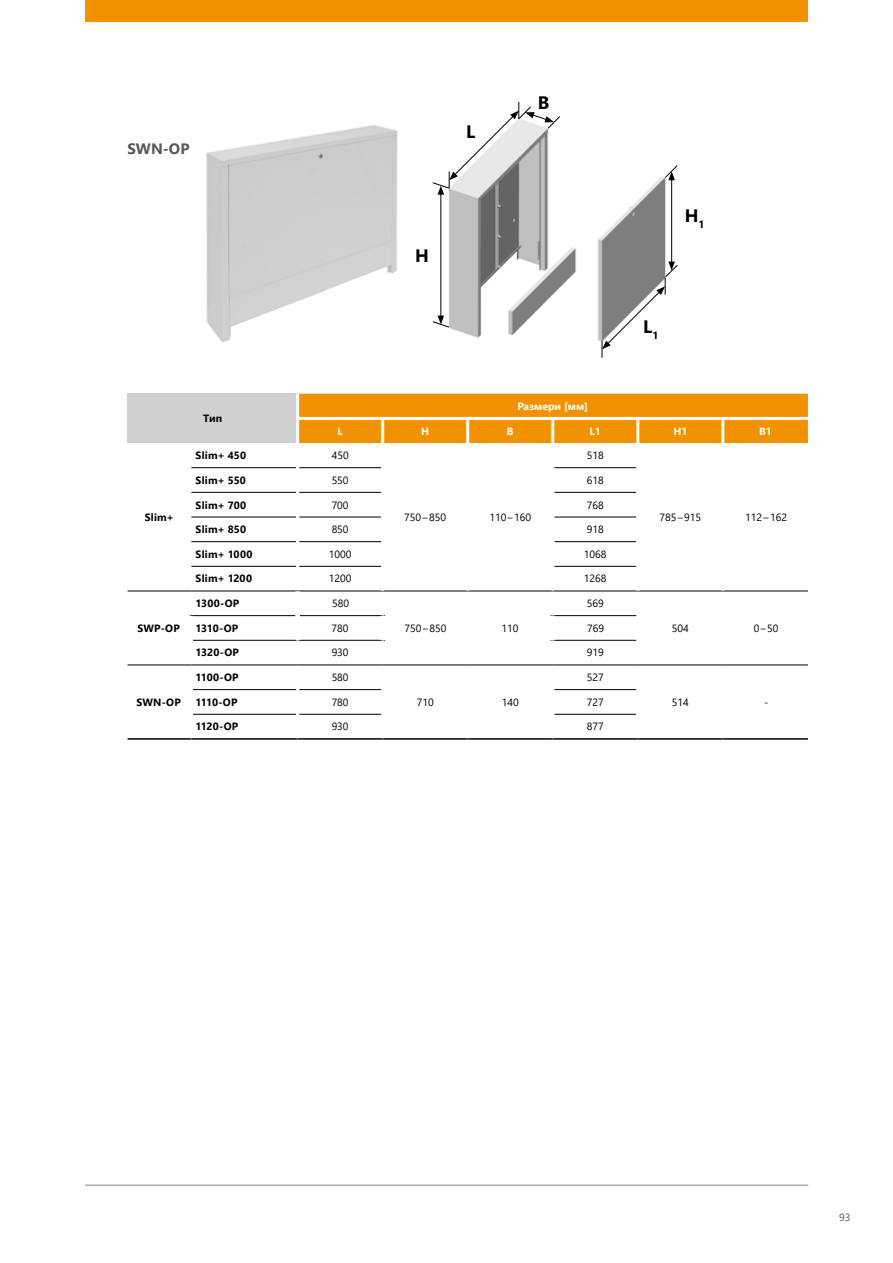
<style>
.page{position:relative;width:893px;height:1263px;background:#fff}
.page>*{position:absolute;margin:0;border:0;box-sizing:border-box;transform-origin:0 0}
.t1{font:700 18px "Segoe UI";color:#000}
.t2{font:700 15px "Segoe UI";color:#575756}
.t3{font:10.5px "Segoe UI";color:#000}
.t4{font:700 10.5px "Segoe UI";letter-spacing:.02em;color:#000}
.t5{font:700 10.5px "Segoe UI";color:#fff}
.t6{font:10.5px "Segoe UI";color:#575756}
</style>
<div class="page">
<div style="left:85px;top:0;width:723px;height:21px;background:#f39200"></div>
<hr style="left:85px;top:1185px;width:723px;height:1px;background:#878786">
<img style="left:206px;top:125px;width:192px;height:218px">
<img style="left:440px;top:176px;width:231px;height:175px">
<hr style="left:671px;top:178px;width:1px;height:86px;background:#000">
<hr style="left:441px;top:192px;width:1px;height:126px;background:#000">
<svg style="left:432px;top:316px;width:17px;height:12px"></svg>
<svg style="left:432px;top:102px;width:128px;height:93px"></svg>
<svg style="left:665px;top:165px;width:13px;height:15px"></svg>
<svg style="left:602px;top:262px;width:76px;height:96px"></svg>
<div style="left:128px;top:394px;width:170px;height:49px;background:#d0d0d0"></div>
<div style="left:299px;top:394px;width:509px;height:49px;background:#f39200"></div>
<hr style="left:190px;top:615px;width:105px;height:1px;background:#000">
<hr style="left:300px;top:615px;width:85px;height:1px;background:#000">
<hr style="left:551px;top:615px;width:85px;height:1px;background:#000">
<hr style="left:193px;top:640px;width:105px;height:1px;background:#000">
<hr style="left:298px;top:640px;width:87px;height:1px;background:#000">
<hr style="left:551px;top:640px;width:85px;height:1px;background:#000">
<hr style="left:193px;top:689px;width:103px;height:1px;background:#000">
<hr style="left:299px;top:689px;width:82px;height:1px;background:#000">
<hr style="left:554px;top:689px;width:82px;height:1px;background:#000">
<hr style="left:193px;top:714px;width:103px;height:1px;background:#000">
<hr style="left:299px;top:714px;width:82px;height:1px;background:#000">
<hr style="left:554px;top:714px;width:82px;height:1px;background:#000">
<hr style="left:191px;top:467px;width:105px;height:1px;background:#000">
<hr style="left:299px;top:467px;width:82px;height:1px;background:#000">
<hr style="left:554px;top:467px;width:82px;height:1px;background:#000">
<hr style="left:191px;top:492px;width:105px;height:1px;background:#000">
<hr style="left:299px;top:492px;width:82px;height:1px;background:#000">
<hr style="left:554px;top:492px;width:82px;height:1px;background:#000">
<hr style="left:191px;top:517px;width:105px;height:1px;background:#000">
<hr style="left:299px;top:517px;width:82px;height:1px;background:#000">
<hr style="left:554px;top:517px;width:82px;height:1px;background:#000">
<hr style="left:191px;top:541px;width:105px;height:1px;background:#000">
<hr style="left:299px;top:541px;width:82px;height:1px;background:#000">
<hr style="left:554px;top:541px;width:82px;height:1px;background:#000">
<hr style="left:191px;top:566px;width:105px;height:1px;background:#000">
<hr style="left:299px;top:566px;width:82px;height:1px;background:#000">
<hr style="left:554px;top:566px;width:82px;height:1px;background:#000">
<hr style="left:128px;top:738px;width:63px;height:2px;background:#000">
<hr style="left:191px;top:738px;width:107px;height:2px;background:#000">
<hr style="left:298px;top:738px;width:85px;height:2px;background:#000">
<hr style="left:383px;top:738px;width:85px;height:2px;background:#000">
<hr style="left:468px;top:738px;width:85px;height:2px;background:#000">
<hr style="left:553px;top:738px;width:85px;height:2px;background:#000">
<hr style="left:638px;top:738px;width:85px;height:2px;background:#000">
<hr style="left:723px;top:738px;width:85px;height:2px;background:#000">
<hr style="left:296px;top:394px;width:3px;height:23px;background:#fff">
<hr style="left:296px;top:420px;width:3px;height:23px;background:#fff">
<hr style="left:381px;top:640px;width:3px;height:24px;background:#fff">
<hr style="left:551px;top:640px;width:3px;height:24px;background:#fff">
<hr style="left:296px;top:640px;width:3px;height:24px;background:#fff">
<hr style="left:191px;top:664px;width:107px;height:1px;background:#000">
<hr style="left:298px;top:664px;width:85px;height:1px;background:#000">
<hr style="left:383px;top:664px;width:85px;height:1px;background:#000">
<hr style="left:468px;top:664px;width:85px;height:1px;background:#000">
<hr style="left:553px;top:664px;width:85px;height:1px;background:#000">
<hr style="left:638px;top:664px;width:85px;height:1px;background:#000">
<hr style="left:723px;top:664px;width:85px;height:1px;background:#000">
<hr style="left:128px;top:664px;width:63px;height:1px;background:#000">
<hr style="left:128px;top:591px;width:63px;height:1px;background:#000">
<hr style="left:191px;top:591px;width:107px;height:1px;background:#000">
<hr style="left:298px;top:591px;width:85px;height:1px;background:#000">
<hr style="left:383px;top:591px;width:85px;height:1px;background:#000">
<hr style="left:468px;top:591px;width:85px;height:1px;background:#000">
<hr style="left:553px;top:591px;width:85px;height:1px;background:#000">
<hr style="left:638px;top:591px;width:85px;height:1px;background:#000">
<hr style="left:723px;top:591px;width:85px;height:1px;background:#000">
<div style="left:295px;top:591px;width:5px;height:25px;background:#fff"></div>
<hr style="left:296px;top:417px;width:87px;height:3px;background:#fff">
<hr style="left:383px;top:417px;width:85px;height:3px;background:#fff">
<hr style="left:468px;top:417px;width:85px;height:3px;background:#fff">
<hr style="left:553px;top:417px;width:85px;height:3px;background:#fff">
<hr style="left:638px;top:417px;width:85px;height:3px;background:#fff">
<hr style="left:723px;top:417px;width:85px;height:3px;background:#fff">
<hr style="left:381px;top:420px;width:3px;height:23px;background:#fff">
<hr style="left:466px;top:420px;width:3px;height:23px;background:#fff">
<hr style="left:551px;top:420px;width:3px;height:23px;background:#fff">
<hr style="left:636px;top:420px;width:3px;height:23px;background:#fff">
<hr style="left:721px;top:420px;width:3px;height:23px;background:#fff">
<h2 class="t2" style="left:128px;top:135px;width:63px">SWN-OP</h2>
<p class="t4" style="left:203px;top:409px;width:21px">Тип</p>
<h1 class="t1" style="left:466px;top:114px;width:11px">L</h1>
<h1 class="t1" style="left:415px;top:238px;width:15px">H</h1>
<h1 class="t1" style="left:538px;top:96px;width:13px">B</h1>
<p class="t5" style="left:517px;top:396px;width:72px">Размери [мм]</p>
<h1 class="t1" style="left:685px;top:199px;width:21px">H<sub>1</sub></h1>
<h1 class="t1" style="left:643px;top:310px;width:17px">L<sub>1</sub></h1>
<p class="t5" style="left:337px;top:421px;width:7px">L</p>
<p class="t5" style="left:421px;top:421px;width:10px">H</p>
<p class="t5" style="left:507px;top:427px;width:8px">B</p>
<p class="t5" style="left:590px;top:421px;width:13px">L1</p>
<p class="t5" style="left:673px;top:421px;width:16px">H1</p>
<p class="t5" style="left:759px;top:427px;width:14px">B1</p>
<p class="t4" style="left:196px;top:446px;width:52px">Slim+ 450</p>
<p class="t3" style="left:332px;top:452px;width:18px">450</p>
<p class="t3" style="left:587px;top:452px;width:18px">518</p>
<p class="t4" style="left:145px;top:507px;width:31px">Slim+</p>
<p class="t4" style="left:196px;top:470px;width:52px">Slim+ 550</p>
<p class="t3" style="left:332px;top:476px;width:18px">550</p>
<p class="t3" style="left:587px;top:476px;width:18px">618</p>
<p class="t4" style="left:196px;top:495px;width:52px">Slim+ 700</p>
<p class="t3" style="left:332px;top:495px;width:18px">700</p>
<p class="t3" style="left:587px;top:495px;width:18px">768</p>
<p class="t4" style="left:196px;top:519px;width:52px">Slim+ 850</p>
<p class="t3" style="left:332px;top:526px;width:18px">850</p>
<p class="t3" style="left:587px;top:519px;width:18px">918</p>
<p class="t4" style="left:196px;top:544px;width:58px">Slim+ 1000</p>
<p class="t3" style="left:329px;top:550px;width:24px">1000</p>
<p class="t3" style="left:584px;top:550px;width:24px">1068</p>
<p class="t4" style="left:196px;top:569px;width:58px">Slim+ 1200</p>
<p class="t3" style="left:329px;top:575px;width:24px">1200</p>
<p class="t3" style="left:584px;top:575px;width:24px">1268</p>
<p class="t3" style="left:404px;top:507px;width:43px">750 – 850</p>
<p class="t3" style="left:489px;top:507px;width:43px">110 – 160</p>
<p class="t3" style="left:659px;top:507px;width:43px">785 – 915</p>
<p class="t3" style="left:745px;top:507px;width:43px">112 – 162</p>
<p class="t4" style="left:196px;top:593px;width:45px">1300-OP</p>
<p class="t3" style="left:332px;top:600px;width:18px">580</p>
<p class="t3" style="left:587px;top:593px;width:18px">569</p>
<p class="t4" style="left:138px;top:618px;width:44px">SWP-OP</p>
<p class="t4" style="left:196px;top:618px;width:44px">1310-OP</p>
<p class="t3" style="left:332px;top:618px;width:18px">780</p>
<p class="t3" style="left:587px;top:618px;width:18px">769</p>
<p class="t3" style="left:672px;top:624px;width:18px">504</p>
<p class="t3" style="left:754px;top:618px;width:26px">0 – 50</p>
<p class="t4" style="left:196px;top:643px;width:45px">1320-OP</p>
<p class="t3" style="left:332px;top:643px;width:18px">930</p>
<p class="t3" style="left:587px;top:643px;width:18px">919</p>
<p class="t3" style="left:405px;top:618px;width:43px">750 – 850</p>
<p class="t3" style="left:501px;top:624px;width:18px">110</p>
<p class="t4" style="left:196px;top:667px;width:45px">1100-OP</p>
<p class="t3" style="left:332px;top:674px;width:18px">580</p>
<p class="t3" style="left:587px;top:667px;width:18px">527</p>
<p class="t4" style="left:136px;top:692px;width:46px">SWN-OP</p>
<p class="t4" style="left:196px;top:692px;width:44px">1110-OP</p>
<p class="t3" style="left:332px;top:692px;width:18px">780</p>
<p class="t3" style="left:587px;top:692px;width:18px">727</p>
<p class="t3" style="left:672px;top:698px;width:18px">514</p>
<p class="t3" style="left:764px;top:698px;width:6px">-</p>
<p class="t4" style="left:196px;top:717px;width:44px">1120-OP</p>
<p class="t3" style="left:332px;top:717px;width:18px">930</p>
<p class="t3" style="left:587px;top:717px;width:18px">877</p>
<p class="t3" style="left:417px;top:692px;width:18px">710</p>
<p class="t3" style="left:502px;top:698px;width:18px">140</p>
<p class="t6" style="left:839px;top:1207px;width:13px">93</p>
</div>
